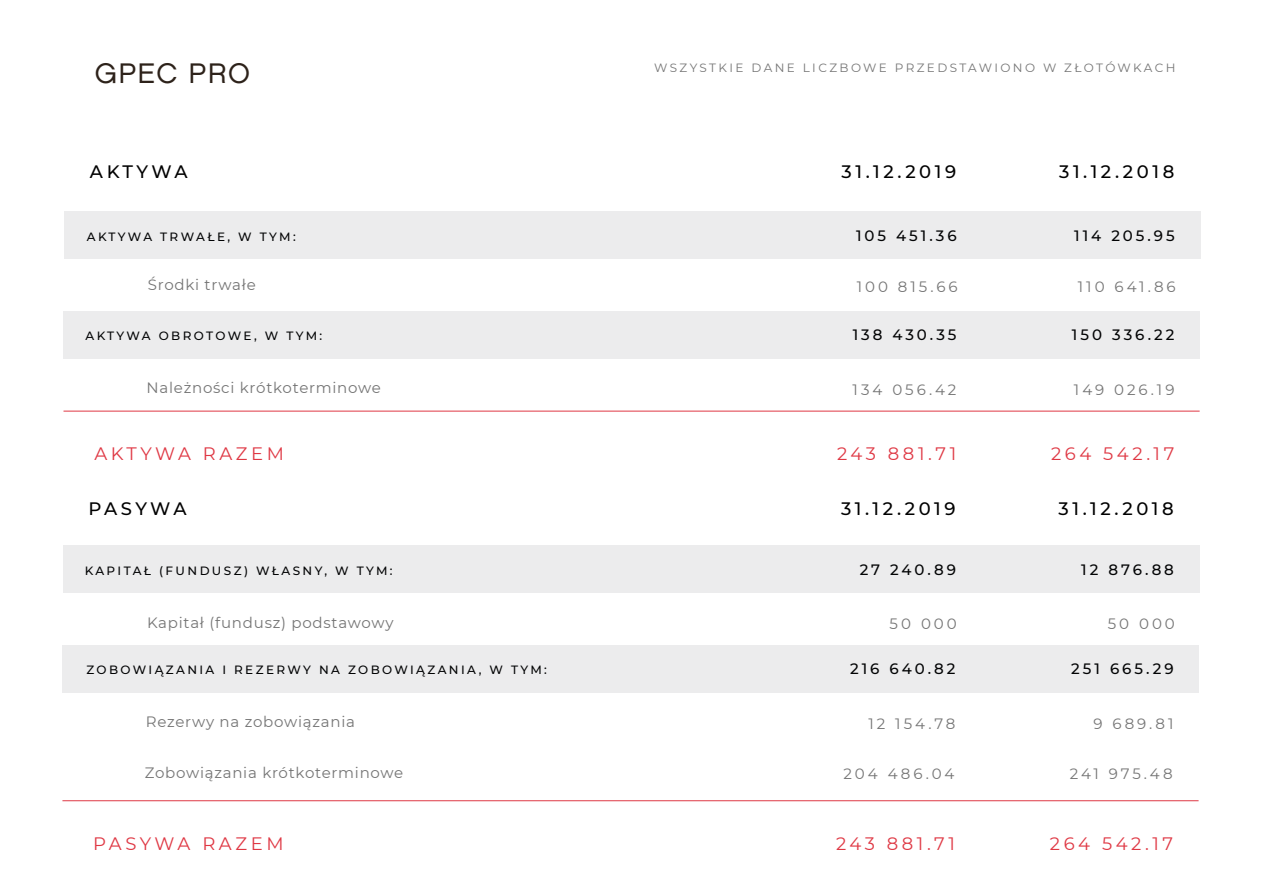
<style>
.page{position:relative;width:1263px;height:893px;background:#fff}
.page>*{position:absolute;margin:0;border:0;box-sizing:border-box;transform-origin:0 0}
.t1{font:28.5px "Chalet London Nineteen Sixty";letter-spacing:.05em;color:#2d221a}
.t2{font:18px "Montserrat";letter-spacing:.2em;color:#df3844}
.t3{font:500 18px "Montserrat";letter-spacing:.195em;color:#000}
.t4{font:15px "Montserrat";letter-spacing:.05em;color:#757575}
.t5{font:500 15px "Montserrat";letter-spacing:.2em;color:#020304}
.t6{font:500 12px "Montserrat";letter-spacing:.2em;color:#020304}
.t7{font:12px "Montserrat";letter-spacing:.2em;color:#757575}
</style>
<div class="page">
<div style="left:64px;top:211px;width:1136px;height:48px;background:#ececed"></div>
<div style="left:64px;top:311px;width:1136px;height:48px;background:#ececed"></div>
<div style="left:63px;top:546px;width:1136px;height:47px;background:#ececed"></div>
<div style="left:63px;top:645px;width:1136px;height:48px;background:#ececed"></div>
<hr style="left:63px;top:411px;width:1136px;height:1px;background:#df3844">
<hr style="left:62px;top:800px;width:1136px;height:1px;background:#df3844">
<h1 class="t1" style="left:95px;top:56px;width:157px">GPEC PRO</h1>
<p class="t7" style="left:654px;top:60px;width:523px">WSZYSTKIE DANE LICZBOWE PRZEDSTAWIONO W ZŁOTÓWKACH</p>
<p class="t3" style="left:90px;top:159px;width:99px">AKTYWA</p>
<p class="t3" style="left:841px;top:159px;width:116px">31.12.2019</p>
<p class="t3" style="left:1059px;top:159px;width:117px">31.12.2018</p>
<p class="t6" style="left:87px;top:228px;width:210px">AKTYWA TRWAŁE, W TYM:</p>
<p class="t5" style="left:856px;top:225px;width:102px">105 451.36</p>
<p class="t5" style="left:1074px;top:225px;width:102px">114 205.95</p>
<p class="t4" style="left:148px;top:275px;width:109px">Środki trwałe</p>
<p class="t4" style="left:857px;top:276px;width:102px">100 815.66</p>
<p class="t4" style="left:1078px;top:276px;width:99px">110 641.86</p>
<p class="t6" style="left:85px;top:327px;width:238px">AKTYWA OBROTOWE, W TYM:</p>
<p class="t5" style="left:853px;top:324px;width:105px">138 430.35</p>
<p class="t5" style="left:1072px;top:324px;width:104px">150 336.22</p>
<p class="t4" style="left:147px;top:377px;width:236px">Należności krótkoterminowe</p>
<p class="t4" style="left:852px;top:379px;width:105px">134 056.42</p>
<p class="t4" style="left:1074px;top:379px;width:102px">149 026.19</p>
<p class="t2" style="left:94px;top:441px;width:191px">AKTYWA RAZEM</p>
<p class="t2" style="left:837px;top:441px;width:121px">243 881.71</p>
<p class="t2" style="left:1051px;top:441px;width:125px">264 542.17</p>
<p class="t3" style="left:88px;top:496px;width:100px">PASYWA</p>
<p class="t3" style="left:841px;top:496px;width:116px">31.12.2019</p>
<p class="t3" style="left:1058px;top:496px;width:117px">31.12.2018</p>
<p class="t6" style="left:85px;top:562px;width:309px">KAPITAŁ (FUNDUSZ) WŁASNY, W TYM:</p>
<p class="t5" style="left:860px;top:559px;width:98px">27 240.89</p>
<p class="t5" style="left:1081px;top:559px;width:94px">12 876.88</p>
<p class="t4" style="left:147px;top:612px;width:248px">Kapitał (fundusz) podstawowy</p>
<p class="t4" style="left:890px;top:613px;width:69px">50 000</p>
<p class="t4" style="left:1108px;top:613px;width:69px">50 000</p>
<p class="t6" style="left:86px;top:661px;width:462px">ZOBOWIĄZANIA I REZERWY NA ZOBOWIĄZANIA, W TYM:</p>
<p class="t5" style="left:850px;top:658px;width:107px">216 640.82</p>
<p class="t5" style="left:1071px;top:658px;width:104px">251 665.29</p>
<p class="t4" style="left:146px;top:712px;width:211px">Rezerwy na zobowiązania</p>
<p class="t4" style="left:868px;top:713px;width:89px">12 154.78</p>
<p class="t4" style="left:1093px;top:713px;width:82px">9 689.81</p>
<p class="t4" style="left:145px;top:762px;width:260px">Zobowiązania krótkoterminowe</p>
<p class="t4" style="left:843px;top:764px;width:113px">204 486.04</p>
<p class="t4" style="left:1070px;top:764px;width:104px">241 975.48</p>
<p class="t2" style="left:93px;top:831px;width:192px">PASYWA RAZEM</p>
<p class="t2" style="left:836px;top:831px;width:121px">243 881.71</p>
<p class="t2" style="left:1050px;top:831px;width:125px">264 542.17</p>
</div>
